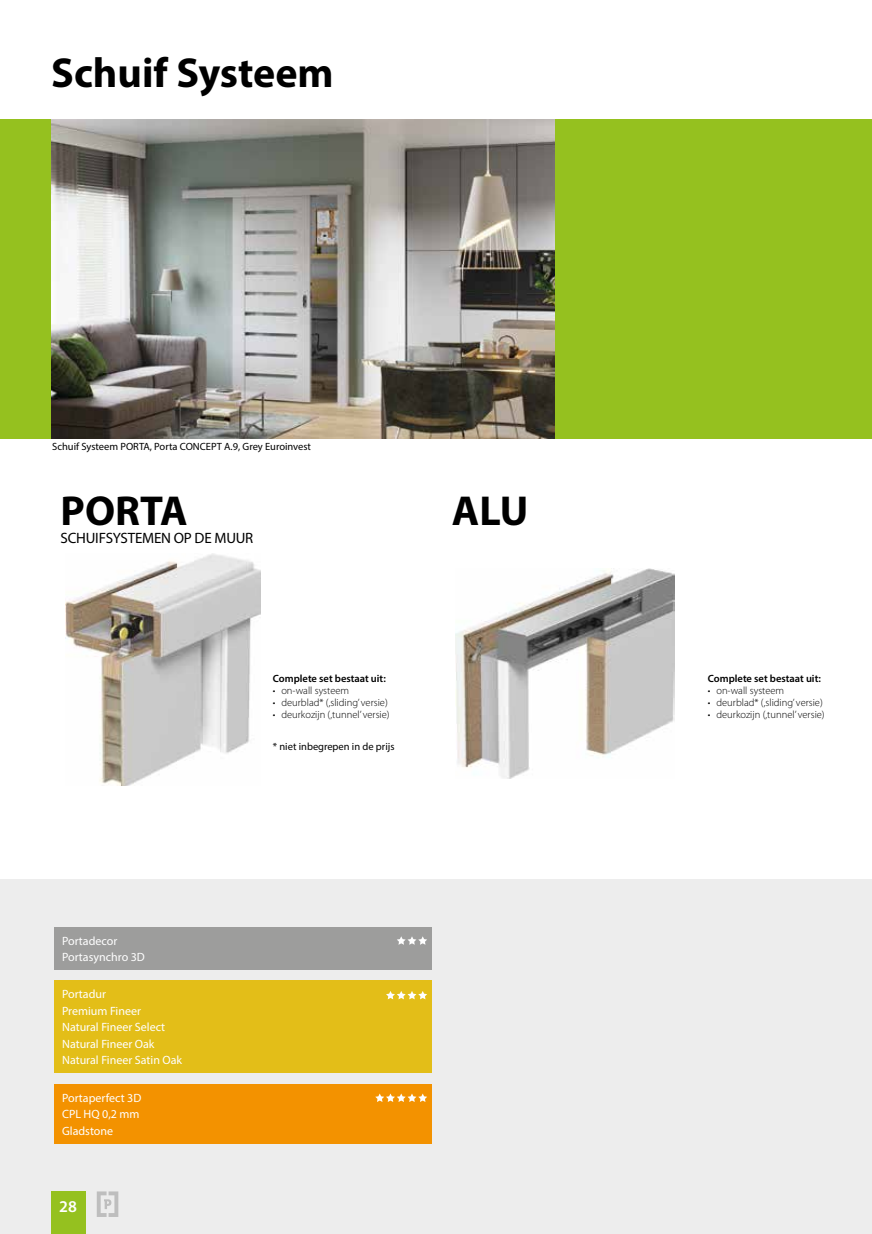
<style>
.page{position:relative;width:872px;height:1234px;background:#fff}
.page>*{position:absolute;margin:0;border:0;box-sizing:border-box;transform-origin:0 0}
.t1{font:700 42px "Myriad Pro";color:#000}
.t2{font:600 16.5px "Myriad Pro";color:#fff}
.t3{font:15px "Myriad Pro";letter-spacing:-.015em;color:#000}
.t4{font:12px/16.5px "Myriad Pro";color:#fff}
.t5{font:300 10.5px "Myriad Pro";color:#000}
.t6{font:10.5px "Myriad Pro";color:#000}
.t7{font:600 10.5px "Myriad Pro";color:#000}
</style>
<div class="page">
<div style="left:0;top:879px;width:872px;height:354px;background:#ededed"></div>
<div style="left:51px;top:1191px;width:34px;height:42px;background:#95c11f"></div>
<svg style="left:97px;top:1191px;width:21px;height:25px"></svg>
<div style="left:0;top:119px;width:872px;height:319px;background:#95c11f"></div>
<img style="left:51px;top:119px;width:504px;height:319px">
<img style="left:65px;top:553px;width:196px;height:232px">
<img style="left:455px;top:568px;width:219px;height:210px">
<div style="left:54px;top:1083px;width:377px;height:59px;background:#f39200"></div>
<svg style="left:375px;top:1093px;width:52px;height:8px"></svg>
<div style="left:54px;top:980px;width:377px;height:92px;background:#e3be18"></div>
<svg style="left:386px;top:991px;width:41px;height:8px"></svg>
<div style="left:54px;top:926px;width:377px;height:43px;background:#9d9d9c"></div>
<svg style="left:397px;top:936px;width:30px;height:8px"></svg>
<h1 class="t1" style="left:51px;top:46px;width:284px">Schuif Systeem</h1>
<p class="t6" style="left:52px;top:440px;width:260px">Schuif Systeem PORTA, Porta CONCEPT A.9, Grey Euroinvest</p>
<h1 class="t1" style="left:61px;top:483px;width:128px">PORTA</h1>
<h1 class="t1" style="left:452px;top:483px;width:78px">ALU</h1>
<h3 class="t3" style="left:61px;top:528px;width:194px">SCHUIFSYSTEMEN OP DE MUUR</h3>
<p class="t7" style="left:273px;top:671px;width:114px">Complete set bestaat uit:</p>
<p class="t5" style="left:273px;top:684px;width:78px">• on-wall systeem</p>
<p class="t5" style="left:273px;top:696px;width:116px">• deurblad* (‚sliding’ versie)</p>
<p class="t5" style="left:273px;top:708px;width:118px">• deurkozijn (‚tunnel’ versie)</p>
<p class="t6" style="left:273px;top:740px;width:123px">* niet inbegrepen in de prijs</p>
<p class="t4" style="left:62px;top:931px;width:84px">Portadecor<br>Portasynchro 3D</p>
<p class="t4" style="left:62px;top:985px;width:122px">Portadur<br>Premium Fineer<br>Natural Fineer Select<br>Natural Fineer Oak<br>Natural Fineer Satin Oak</p>
<p class="t4" style="left:62px;top:1088px;width:81px">Portaperfect 3D<br>CPL HQ 0,2 mm<br>Gladstone</p>
<h2 class="t2" style="left:59px;top:1195px;width:19px">28</h2>
<p class="t7" style="left:708px;top:671px;width:114px">Complete set bestaat uit:</p>
<p class="t5" style="left:708px;top:684px;width:78px">• on-wall systeem</p>
<p class="t5" style="left:708px;top:696px;width:116px">• deurblad* (‚sliding’ versie)</p>
<p class="t5" style="left:708px;top:708px;width:118px">• deurkozijn (‚tunnel’ versie)</p>
</div>
